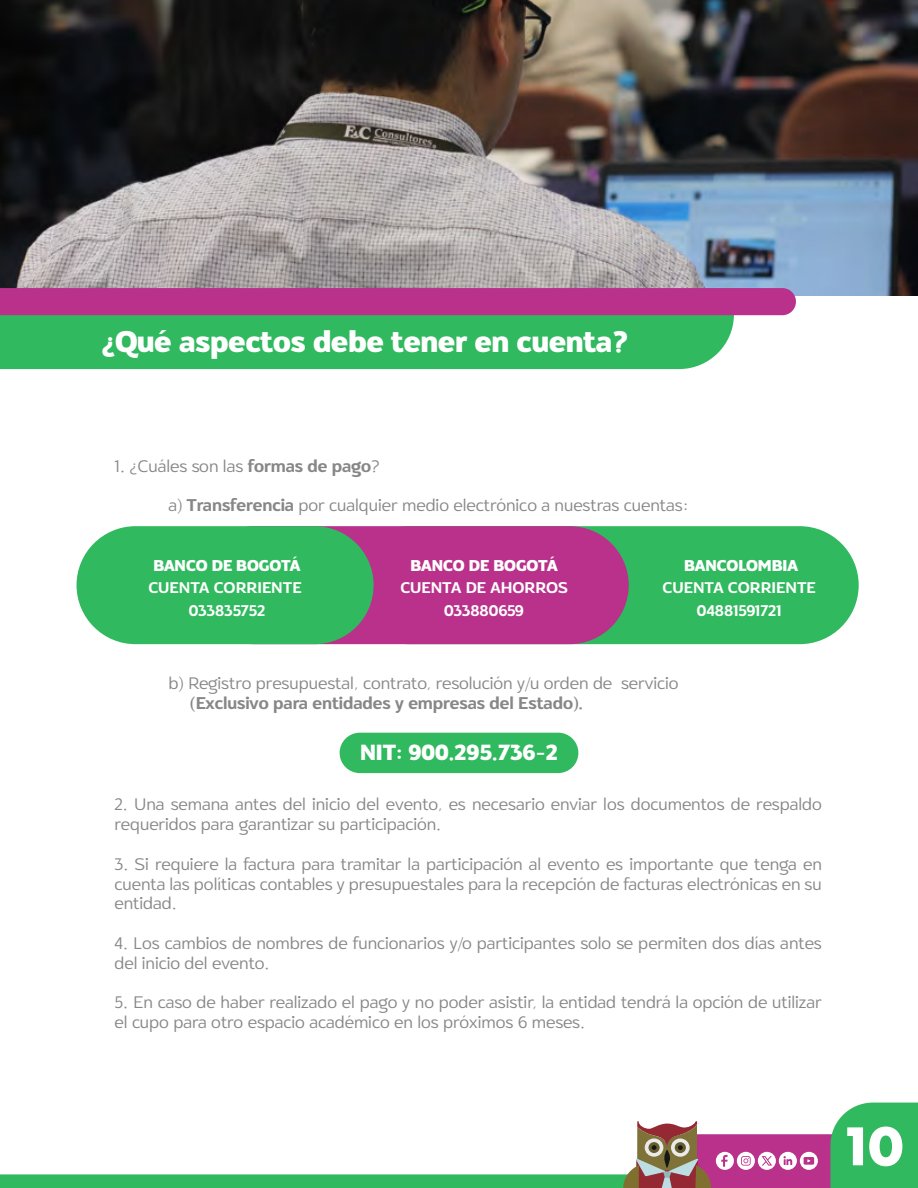
<style>
.page{position:relative;width:918px;height:1188px;background:#fff}
.page>*{position:absolute;margin:0;border:0;box-sizing:border-box;transform-origin:0 0}
.t1{font:800 57px "Mont";color:#fff}
.t2{font:700 28.5px "Oliviar Sans";color:#fff}
.t3{font:700 21px "Oliviar Sans";color:#fff}
.t4{font:200 16.5px/19.8px "Oliviar Sans";color:#878787}
.t5{font:600 16.5px "Oliviar Sans";color:#878787}
.t6{font:600 15px/22.5px "Oliviar Sans";color:#fff;text-align:center}
.t7{font:700 15px "Oliviar Sans";color:#fff}
.s1{font-weight:600}
</style>
<div class="page">
<div style="left:0;top:315px;width:734px;height:54px;background:#30b95e"></div>
<img style="left:0;top:0;width:918px;height:296px">
<div style="left:0;top:288px;width:796px;height:27px;background:#b9318b"></div>
<svg style="left:0;top:1103px;width:918px;height:85px"></svg>
<div style="left:340px;top:733px;width:238px;height:40px;background:#30b95e;border-radius:20px"></div>
<div style="left:350px;top:526px;width:509px;height:118px;background:#30b95e;border-radius:59px"></div>
<div style="left:196px;top:526px;width:433px;height:118px;background:#b9318b;border-radius:59px"></div>
<div style="left:77px;top:526px;width:297px;height:118px;background:#30b95e;border-radius:59px"></div>
<h2 class="t2" style="left:102px;top:323px;width:528px">¿Qué aspectos debe tener en cuenta?</h2>
<p class="t4" style="left:115px;top:456px;width:267px">1. ¿Cuáles son las <span class="s1">formas de pago</span>?</p>
<p class="t4" style="left:169px;top:496px;width:522px">a) <span class="s1">Transferencia</span> por cualquier medio electrónico a nuestras cuentas:</p>
<p class="t7" style="left:153px;top:556px;width:149px">BANCO DE BOGOTÁ</p>
<p class="t6" style="left:148px;top:577px;width:155px">CUENTA CORRIENTE<br>033835752</p>
<p class="t7" style="left:410px;top:556px;width:149px">BANCO DE BOGOTÁ</p>
<p class="t6" style="left:400px;top:577px;width:169px">CUENTA DE AHORROS<br>033880659</p>
<p class="t7" style="left:684px;top:556px;width:116px">BANCOLOMBIA</p>
<p class="t6" style="left:663px;top:577px;width:155px">CUENTA CORRIENTE<br>04881591721</p>
<p class="t4" style="left:169px;top:674px;width:511px">b) Registro presupuestal, contrato, resolución y/u orden de servicio</p>
<p class="t5" style="left:190px;top:693px;width:395px">(Exclusivo para entidades y empresas del Estado).</p>
<p class="t3" style="left:360px;top:739px;width:199px">NIT: 900.295.736-2</p>
<p class="t4" style="left:115px;top:795px;width:709px">2. Una semana antes del inicio del evento, es necesario enviar los documentos de respaldo requeridos para garantizar su participación.</p>
<p class="t4" style="left:115px;top:854px;width:709px;text-align:justify">3. Si requiere la factura para tramitar la participación al evento es importante que tenga en cuenta las políticas contables y presupuestales para la recepción de facturas electrónicas en su entidad.</p>
<p class="t4" style="left:115px;top:933px;width:709px">4. Los cambios de nombres de funcionarios y/o participantes solo se permiten dos días antes del inicio del evento.</p>
<p class="t4" style="left:115px;top:993px;width:709px">5. En caso de haber realizado el pago y no poder asistir, la entidad tendrá la opción de utilizar el cupo para otro espacio académico en los próximos 6 meses.</p>
<h1 class="t1" style="left:846px;top:1108px;width:61px">10</h1>
</div>
